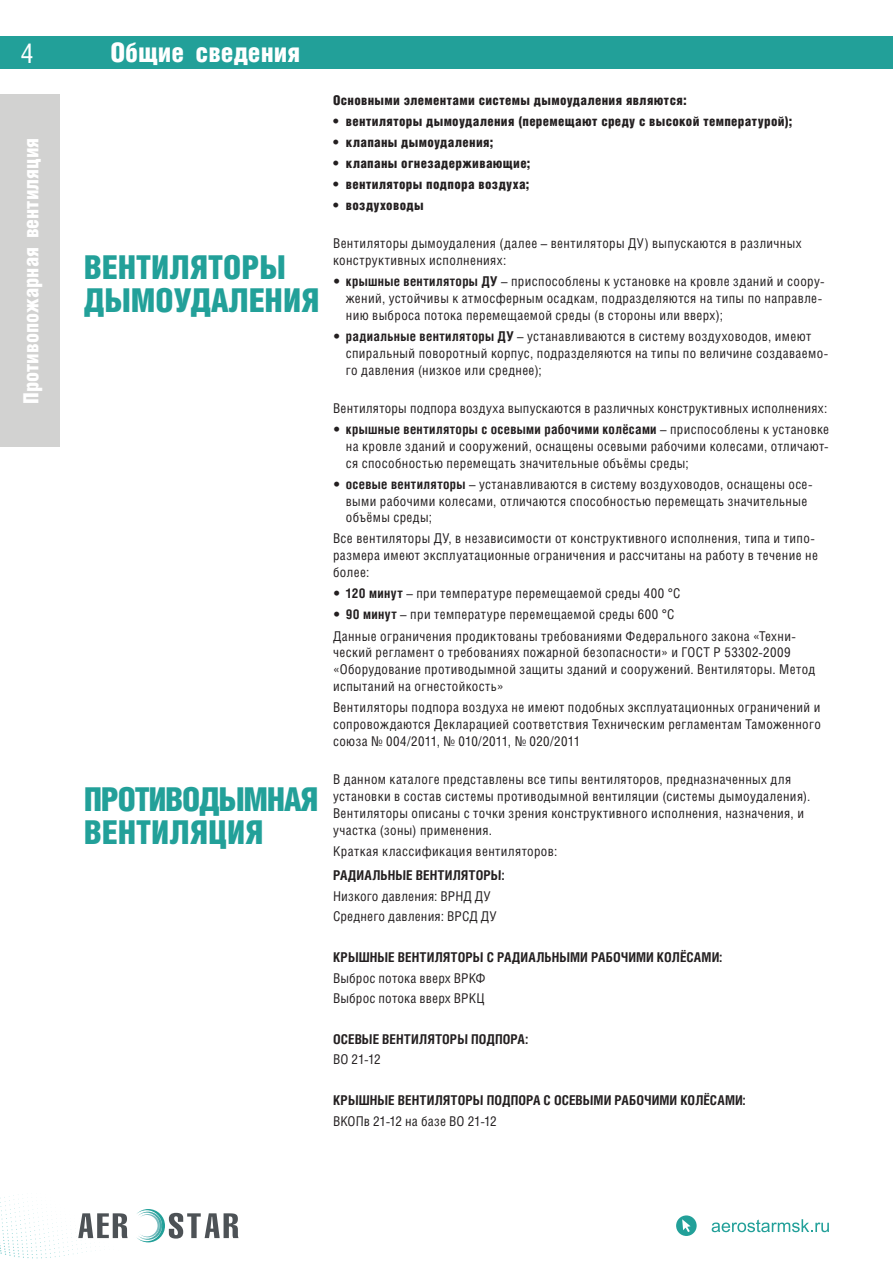
<style>
.page{position:relative;width:893px;height:1263px;background:#fff}
.page>*{position:absolute;margin:0;border:0;box-sizing:border-box;transform-origin:0 0}
.t1{font:900 33px/33px "Helios Cond";color:#22a099}
.t2{font:900 33px/33px "Helios Cond";letter-spacing:-.04em;color:#22a099}
.t3{font:900 27px "Helios Cond";color:#fff}
.t4{font:27px "Helios Cond C";color:#fff}
.t5{font:900 21px "Helios Cond";color:#fff}
.t6{font:13.5px/16.8px "Helios Cond C";letter-spacing:.03em;color:#231f20}
.t7{font:900 13.5px "Helios Cond";letter-spacing:.025em;color:#231f20}
.t8{font:700 13.5px "Helios Cond C";letter-spacing:.035em;color:#231f20}
.s1{font-weight:700}
</style>
<div class="page">
<div style="left:0;top:94px;width:60px;height:353px;background:#d2d2d1"></div>
<div style="left:0;top:36px;width:893px;height:32px;background:#22a099"></div>
<svg style="left:712px;top:1219px;width:117px;height:13px"></svg>
<div style="left:676px;top:1215px;width:21px;height:21px;background:#22a099;border-radius:50%"></div>
<svg style="left:682px;top:1219px;width:9px;height:13px"></svg>
<svg style="left:137px;top:1209px;width:102px;height:33px"></svg>
<svg style="left:78px;top:1213px;width:50px;height:25px"></svg>
<h2 class="t4" style="left:21px;top:37px;width:14px">4</h2>
<h3 class="t5" style="left:19px;top:404px;width:267px;rotate:-90deg">Противопожарная вентиляция</h3>
<h2 class="t3" style="left:110px;top:37px;width:191px">Общие сведения</h2>
<h1 class="t1" style="left:84px;top:250px;width:237px">ВЕНТИЛЯТОРЫ<br>ДЫМОУДАЛЕНИЯ</h1>
<h1 class="t2" style="left:84px;top:782px;width:236px">ПРОТИВОДЫМНАЯ<br>ВЕНТИЛЯЦИЯ</h1>
<p class="t7" style="left:333px;top:92px;width:355px">Основными элементами системы дымоудаления являются:</p>
<p class="t7" style="left:333px;top:113px;width:461px">• вентиляторы дымоудаления (перемещают среду с высокой температурой);</p>
<p class="t7" style="left:333px;top:134px;width:162px">• клапаны дымоудаления;</p>
<p class="t7" style="left:333px;top:155px;width:199px">• клапаны огнезадерживающие;</p>
<p class="t7" style="left:333px;top:177px;width:198px">• вентиляторы подпора воздуха;</p>
<p class="t7" style="left:333px;top:198px;width:92px">• воздуховоды</p>
<p class="t6" style="left:333px;top:235px;width:470px">Вентиляторы дымоудаления (далее – вентиляторы ДУ) выпускаются в различных конструктивных исполнениях:</p>
<p class="t6" style="left:346px;top:273px;width:480px;text-indent:-13px"><span class="s1">• крышные вентиляторы ДУ</span> – приспособлены к установке на кровле зданий и соору&shy;жений, устойчивы к атмосферным осадкам, подразделяются на типы по направле&shy;нию выброса потока перемещаемой среды (в стороны или вверх);</p>
<p class="t6" style="left:346px;top:327px;width:484px;text-indent:-13px"><span class="s1">• радиальные вентиляторы ДУ</span> – устанавливаются в систему воздуховодов, имеют спиральный поворотный корпус, подразделяются на типы по величине создаваемо&shy;го давления (низкое или среднее);</p>
<p class="t6" style="left:333px;top:399px;width:496px">Вентиляторы подпора воздуха выпускаются в различных конструктивных исполнениях:</p>
<p class="t6" style="left:346px;top:420px;width:485px;text-align:justify;text-indent:-13px"><span class="s1">• крышные вентиляторы с осевыми рабочими колёсами</span> – приспособлены к установке на кровле зданий и сооружений, оснащены осевыми рабочими колесами, отличают&shy;ся способностью перемещать значительные объёмы среды;</p>
<p class="t6" style="left:346px;top:475px;width:468px;text-indent:-13px"><span class="s1">• осевые вентиляторы</span> – устанавливаются в систему воздуховодов, оснащены осе&shy;выми рабочими колесами, отличаются способностью перемещать значительные объёмы среды;</p>
<p class="t6" style="left:333px;top:530px;width:486px">Все вентиляторы ДУ, в независимости от конструктивного исполнения, типа и типо&shy;размера имеют эксплуатационные ограничения и рассчитаны на работу в течение не более:</p>
<p class="t6" style="left:333px;top:585px;width:349px"><span class="s1">• 120 минут</span> – при температуре перемещаемой среды 400 °С</p>
<p class="t6" style="left:333px;top:604px;width:464px;line-height:21.1px"><span class="s1">• 90 минут</span> – при температуре перемещаемой среды 600 °С<br>Данные ограничения продиктованы требованиями Федерального закона «Техни-</p>
<p class="t6" style="left:333px;top:644px;width:484px">ческий регламент о требованиях пожарной безопасности» и ГОСТ Р 53302-2009 «Оборудование противодымной защиты зданий и сооружений. Вентиляторы. Метод испытаний на огнестойкость»</p>
<p class="t6" style="left:333px;top:699px;width:489px;text-align:justify">Вентиляторы подпора воздуха не имеют подобных эксплуатационных ограничений и сопровождаются Декларацией соответствия Техническим регламентам Таможенного союза № 004/2011, № 010/2011, № 020/2011</p>
<p class="t6" style="left:333px;top:770px;width:479px">В данном каталоге представлены все типы вентиляторов, предназначенных для установки в состав системы противодымной вентиляции (системы дымоудаления).<br>Вентиляторы описаны с точки зрения конструктивного исполнения, назначения, и участка (зоны) применения.</p>
<p class="t6" style="left:333px;top:842px;width:226px">Краткая классификация вентиляторов:</p>
<p class="t8" style="left:333px;top:867px;width:173px">РАДИАЛЬНЫЕ ВЕНТИЛЯТОРЫ:</p>
<p class="t6" style="left:333px;top:885px;width:165px;line-height:20.4px">Низкого давления: ВРНД ДУ<br>Среднего давления: ВРСД ДУ</p>
<p class="t8" style="left:333px;top:949px;width:391px">КРЫШНЫЕ ВЕНТИЛЯТОРЫ С РАДИАЛЬНЫМИ РАБОЧИМИ КОЛЁСАМИ:</p>
<p class="t6" style="left:333px;top:967px;width:154px;line-height:20.4px">Выброс потока вверх ВРКФ<br>Выброс потока вверх ВРКЦ</p>
<p class="t8" style="left:333px;top:1031px;width:197px">ОСЕВЫЕ ВЕНТИЛЯТОРЫ ПОДПОРА:</p>
<p class="t6" style="left:333px;top:1051px;width:49px">ВО 21-12</p>
<p class="t8" style="left:333px;top:1092px;width:414px">КРЫШНЫЕ ВЕНТИЛЯТОРЫ ПОДПОРА С ОСЕВЫМИ РАБОЧИМИ КОЛЁСАМИ:</p>
<p class="t6" style="left:333px;top:1112px;width:165px">ВКОПв 21-12 на базе ВО 21-12</p>
</div>
